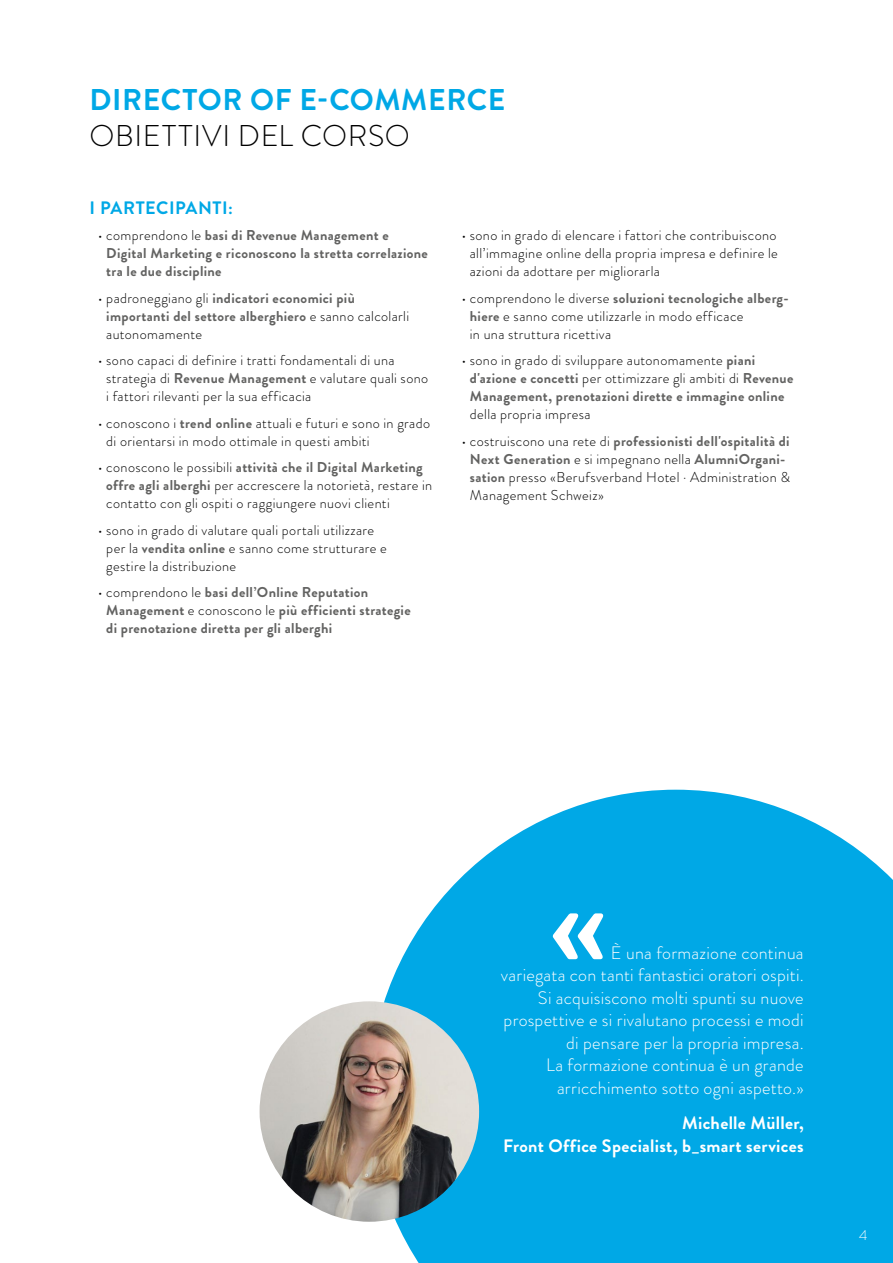
<style>
.page{position:relative;width:893px;height:1263px;background:#fff}
.page>*{position:absolute;margin:0;border:0;box-sizing:border-box;transform-origin:0 0}
.titel_bold{font:700 30px "Brandon Grotesque";letter-spacing:.02em;color:#00a8e6}
.titel_light{font:300 30px "Brandon Grotesque";letter-spacing:.02em;color:#000}
._02_Avenir_13{font:300 18px/22.5px "Brandon Grotesque";letter-spacing:.015em;color:#fff;text-align:right}
._02_Avenir_13-2{font:700 18px/22.5px "Brandon Grotesque";letter-spacing:.015em;color:#fff;text-align:right}
.untertitel_bvr{font:700 18px "Brandon Grotesque";letter-spacing:.03em;color:#00a8e6}
.t1{font:300 14.25px/18px "Brandon Grotesque";letter-spacing:.025em;color:#000}
.t2{font:700 14.25px/18px "Brandon Grotesque";letter-spacing:.025em;color:#626261}
.untertitel_bvr-2{font:300 14.25px "Brandon Grotesque";color:#fff}
.s1{font-weight:300;color:#000}
.s2{font-weight:700;color:#626261}
</style>
<div class="page">
<svg style="left:384px;top:790px;width:509px;height:473px;background:#1bb1e8"></svg>
<svg style="left:552px;top:913px;width:52px;height:46px"></svg>
<img style="left:260px;top:1001px;width:219px;height:221px;border-radius:110px">
<p class="titel_bold" style="left:90px;top:79px;width:417px">DIRECTOR OF E-COMMERCE</p>
<p class="titel_light" style="left:90px;top:115px;width:322px">OBIETTIVI DEL CORSO</p>
<p class="untertitel_bvr" style="left:89px;top:195px;width:145px">I PARTECIPANTI:</p>
<p class="t2" style="left:106px;top:226px;width:323px;text-indent:-9px"><span class="s1">• comprendono le</span> basi di Revenue Management e<br>Digital Marketing e riconoscono la stretta correlazione tra le due discipline</p>
<p class="t2" style="left:106px;top:289px;width:304px;text-indent:-9px"><span class="s1">• padroneggiano gli</span> indicatori economici più importanti del settore alberghiero <span class="s1">e sanno calcolarli autonomamente</span></p>
<p class="t1" style="left:106px;top:351px;width:323px;text-indent:-9px">• sono capaci di definire i tratti fondamentali di una strategia di <span class="s2">Revenue Management</span> e valutare quali sono i fattori rilevanti per la sua efficacia</p>
<p class="t1" style="left:106px;top:414px;width:325px;text-indent:-9px">• conoscono i <span class="s2">trend online</span> attuali e futuri e sono in grado di orientarsi in modo ottimale in questi ambiti</p>
<p class="t1" style="left:106px;top:458px;width:328px;text-indent:-9px">• conoscono le possibili <span class="s2">attività che il Digital Marketing offre agli alberghi</span> per accrescere la notorietà, restare in contatto con gli ospiti o raggiungere nuovi clienti</p>
<p class="t1" style="left:106px;top:521px;width:282px;text-indent:-9px">• sono in grado di valutare quali portali utilizzare per la <span class="s2">vendita online</span> e sanno come strutturare e gestire la distribuzione</p>
<p class="t2" style="left:106px;top:583px;width:306px;text-indent:-9px"><span class="s1">• comprendono le</span> basi dell’Online Reputation<br>Management <span class="s1">e conoscono le</span> più efficienti strategie di prenotazione diretta per gli alberghi</p>
<p class="t1" style="left:470px;top:226px;width:310px;text-align:justify;text-indent:-9px">• sono in grado di elencare i fattori che contribuiscono all’immagine online della propria impresa e definire le azioni da adottare per migliorarla</p>
<p class="t1" style="left:470px;top:289px;width:320px;text-indent:-9px">• comprendono le diverse <span class="s2">soluzioni tecnologiche alberg&shy;hiere</span> e sanno come utilizzarle in modo efficace<br>in una struttura ricettiva</p>
<p class="t1" style="left:470px;top:351px;width:325px;text-indent:-9px">• sono in grado di sviluppare autonomamente <span class="s2">piani d'azione e concetti</span> per ottimizzare gli ambiti di <span class="s2">Revenue Management, prenotazioni dirette e immagine online </span>della propria impresa</p>
<p class="t1" style="left:470px;top:432px;width:322px;text-indent:-9px">• costruiscono una rete di <span class="s2">professionisti dell'ospitalità di Next Generation</span> e si impegnano nella <span class="s2">AlumniOrgani&shy;sation</span> presso «Berufsverband Hotel · Administration &amp; Management Schweiz»</p>
<p class="_02_Avenir_13" style="left:501px;top:941px;width:304px">È una formazione continua<br>variegata con tanti fantastici oratori ospiti.<br>Si acquisiscono molti spunti su nuove prospettive e si rivalutano processi e modi di pensare per la propria impresa.<br>La formazione continua è un grande arricchimento sotto ogni aspetto.»</p>
<p class="_02_Avenir_13-2" style="left:503px;top:1112px;width:302px">Michelle Müller,<br>Front Office Specialist, b_smart services</p>
<p class="untertitel_bvr-2" style="left:859px;top:1225px;width:10px">4</p>
</div>
